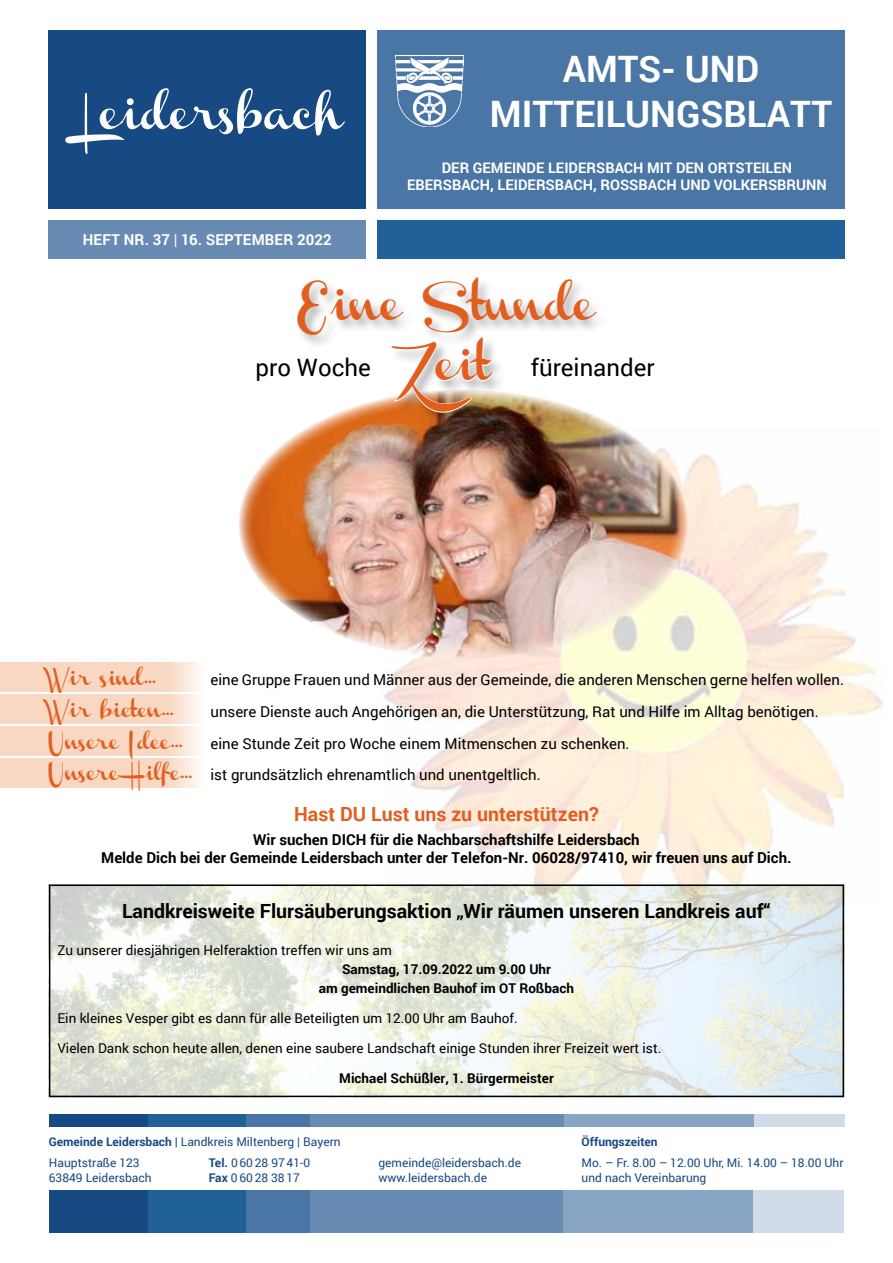
<style>
.page{position:relative;width:893px;height:1263px;background:#fff}
.page>*{position:absolute;margin:0;border:0;box-sizing:border-box;transform-origin:0 0}
.t1{font:700 36.45px/45px "Roboto";color:#fff;text-align:center}
.t2{font:33px/60px "Channel";color:#e15e1f;text-align:center}
.t3{font:24px "Roboto";color:#000}
.t4{font:700 19.5px "Roboto";color:#000}
.t5{font:700 19.5px "Roboto";color:#e15e1f}
.t6{font:15px/31.5px "Roboto";color:#000}
.t7{font:700 15px/18px "Roboto";color:#000;text-align:center}
.t8{font:15px "Channel";color:#e15e1f}
.t9{font:700 15px "Roboto";letter-spacing:.01em;color:#fff}
.t10{font:700 14.55px "Roboto";color:#fff}
.t11{font:13.5px "Roboto";color:#000}
.t12{font:700 13.5px/18.8px "Roboto";color:#000;text-align:center}
.t13{font:12px/15px "Roboto";color:#174983}
.t14{font:700 12px "Roboto";color:#174983}
.s1{font-weight:400}
.s2{font-family:"Channel";color:#e15e1f}
.s3{font-weight:700}
</style>
<div class="page">
<img style="left:383px;top:454px;width:500px;height:452px">
<img style="left:52px;top:887px;width:789px;height:207px">
<div style="left:49px;top:884px;width:795px;height:213px;border:2px solid #000"></div>
<div style="left:0;top:662px;width:206px;height:30px;background:#f8d8c2"></div>
<div style="left:0;top:694px;width:206px;height:30px;background:#f8d8c2"></div>
<div style="left:0;top:726px;width:206px;height:30px;background:#f8d8c2"></div>
<div style="left:0;top:758px;width:206px;height:29px;background:#f8d8c2"></div>
<div style="left:48px;top:30px;width:318px;height:178px;background:#174983"></div>
<svg style="left:65px;top:88px;width:280px;height:66px"></svg>
<div style="left:377px;top:30px;width:468px;height:178px;background:#4976a5"></div>
<div style="left:48px;top:220px;width:318px;height:39px;background:#678bb3"></div>
<div style="left:377px;top:220px;width:468px;height:39px;background:#21619a"></div>
<img style="left:396px;top:55px;width:67px;height:72px">
<div style="left:49px;top:1191px;width:100px;height:42px;background:#174983"></div>
<div style="left:148px;top:1191px;width:98px;height:42px;background:#21619a"></div>
<div style="left:246px;top:1191px;width:64px;height:42px;background:#4976a5"></div>
<div style="left:310px;top:1191px;width:264px;height:42px;background:#678bb3"></div>
<div style="left:563px;top:1191px;width:197px;height:42px;background:#88a5c3"></div>
<div style="left:753px;top:1191px;width:91px;height:42px;background:#d0dce7"></div>
<div style="left:49px;top:1114px;width:100px;height:13px;background:#174983"></div>
<div style="left:149px;top:1114px;width:98px;height:13px;background:#21619a"></div>
<div style="left:247px;top:1114px;width:63px;height:13px;background:#4976a5"></div>
<div style="left:310px;top:1114px;width:264px;height:13px;background:#678bb3"></div>
<div style="left:564px;top:1114px;width:196px;height:13px;background:#88a5c3"></div>
<div style="left:754px;top:1114px;width:90px;height:13px;background:#d0dce7"></div>
<img style="left:239px;top:423px;width:449px;height:235px">
<div style="left:296px;top:277px;width:314px;height:149px;background:#000;opacity:.3"></div>
<svg style="left:390px;top:337px;width:104px;height:77px"></svg>
<h1 class="t1" style="left:490px;top:45px;width:344px">AMTS- UND<br>MITTEILUNGSBLATT</h1>
<p class="t10" style="left:442px;top:157px;width:51px">Der Gemeinde</p>
<p class="t10" style="left:548px;top:157px;width:17px">Leide</p>
<p class="t10" style="left:586px;top:157px;width:20px">rsba</p>
<p class="t10" style="left:624px;top:157px;width:33px">ch mit</p>
<p class="t10" style="left:676px;top:157px;width:10px">den</p>
<p class="t10" style="left:708px;top:157px;width:29px">Ortsteilen</p>
<p class="t10" style="left:407px;top:175px;width:46px">Ebersba</p>
<p class="t10" style="left:471px;top:175px;width:44px">ch, Leide</p>
<p class="t10" style="left:536px;top:175px;width:20px">rsba</p>
<p class="t10" style="left:573px;top:175px;width:118px">ch, RoSSbach und</p>
<p class="t10" style="left:714px;top:175px;width:94px">Volkersbrunn</p>
<p class="t9" style="left:83px;top:229px;width:163px">HEFT NR. 37 <span class="s1">|</span> 16. Septembe</p>
<p class="t9" style="left:283px;top:229px;width:50px">r 2022</p>
<h2 class="t2" style="left:297px;top:279px;width:300px">Eine Stunde<br>Zeit</h2>
<h3 class="t3" style="left:255px;top:350px;width:117px">pro Woche</h3>
<h3 class="t3" style="left:531px;top:350px;width:125px">füreinander</h3>
<p class="t8" style="left:49px;top:671px;width:108px">Wir sind…</p>
<p class="t6" style="left:210px;top:664px;width:635px">eine Gruppe Frauen und Männer aus der Gemeinde, die anderen Menschen gerne helfen wollen.</p>
<p class="t8" style="left:49px;top:703px;width:126px">Wir bieten…</p>
<p class="t6" style="left:210px;top:695px;width:610px">unsere Dienste auch Angehörigen an, die Unterstützung, Rat und Hilfe im Alltag benötigen.</p>
<p class="t8" style="left:49px;top:734px;width:135px">Unsere Idee…</p>
<p class="t6" style="left:49px;top:727px;width:582px;text-indent:162px">eine Stunde Zeit pro Woche einem Mitmenschen zu schenken.<br><span class="s2">Unsere Hilfe…</span> ist grundsätzlich ehrenamtlich und unentgeltlich.</p>
<h3 class="t5" style="left:294px;top:800px;width:306px">Hast DU Lust uns zu unterstützen?</h3>
<p class="t7" style="left:101px;top:829px;width:692px">Wir suchen DICH für die Nachbarschaftshilfe Leidersbach<br>Melde Dich bei der Gemeinde Leidersbach unter der Telefon-Nr. 06028/97410, wir freuen uns auf Dich.</p>
<h3 class="t4" style="left:122px;top:897px;width:650px">Landkreisweite Flursäuberungsaktion „Wir räumen unseren Landkreis auf“</h3>
<p class="t11" style="left:57px;top:941px;width:336px">Zu unserer diesjährigen Helferaktion treffen wir uns am</p>
<p class="t12" style="left:319px;top:959px;width:257px">Samstag, 17.09.2022 um 9.00 Uhr<br>am gemeindlichen Bauhof im OT Roßbach</p>
<p class="t11" style="left:57px;top:1008px;width:462px">Ein kleines Vesper gibt es dann für alle Beteiligten um 12.00 Uhr am Bauhof.</p>
<p class="t11" style="left:57px;top:1038px;width:605px">Vielen Dank schon heute allen, denen eine saubere Landschaft einige Stunden ihrer Freizeit wert ist.</p>
<p class="t12" style="left:339px;top:1068px;width:216px">Michael Schüßler, 1. Bürgermeister</p>
<p class="t13" style="left:49px;top:1131px;width:293px;line-height:21px"><span class="s3">Gemeinde Leidersbach |</span> Landkreis Miltenberg | Bayern<br>Hauptstraße 123</p>
<p class="t13" style="left:49px;top:1170px;width:104px">63849 Leidersbach</p>
<p class="t13" style="left:209px;top:1155px;width:103px"><span class="s3">Tel.</span> 0 60 28 97 41-0<br><span class="s3">Fax</span> 0 60 28 38 17</p>
<p class="t13" style="left:378px;top:1155px;width:144px">gemeinde@leidersbach.de www.leidersbach.de</p>
<p class="t14" style="left:582px;top:1133px;width:78px">Öffungszeiten</p>
<p class="t13" style="left:582px;top:1155px;width:263px">Mo. – Fr. 8.00 – 12.00 Uhr, Mi. 14.00 – 18.00 Uhr und nach Vereinbarung</p>
</div>
